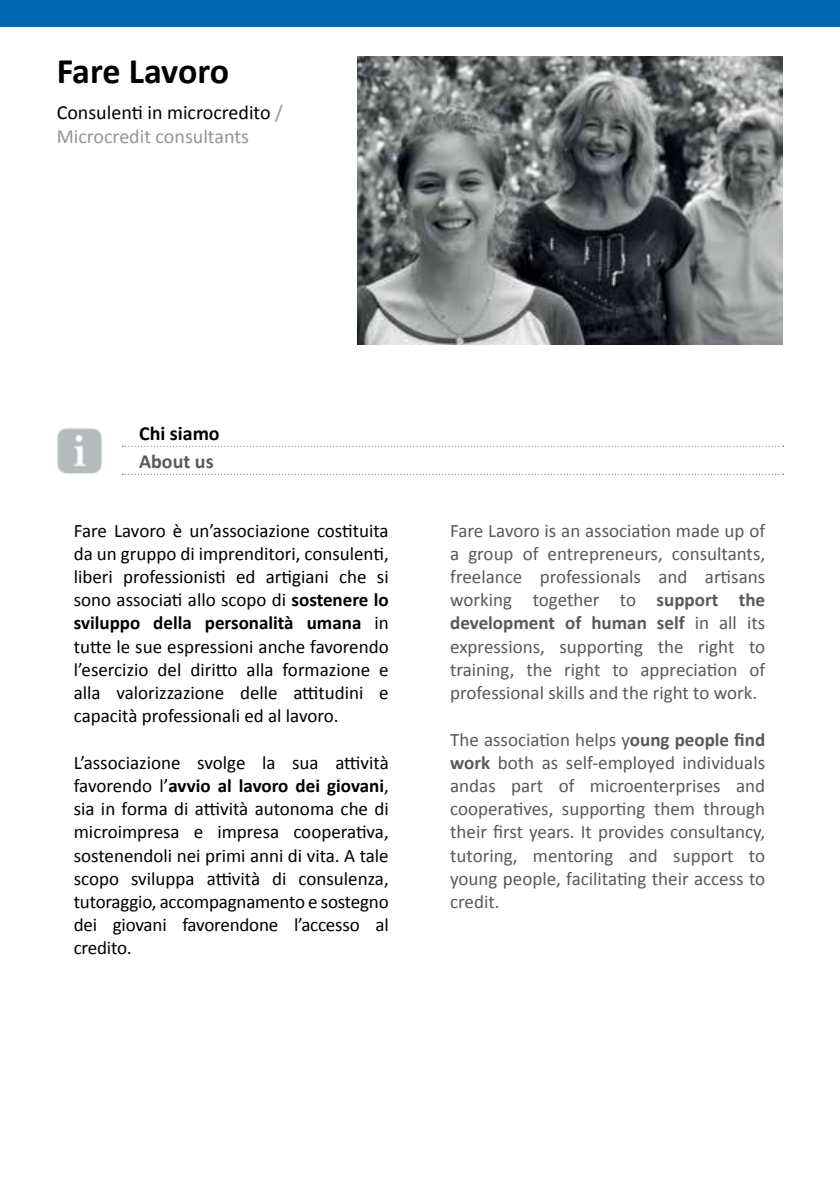
<style>
.page{position:relative;width:840px;height:1191px;background:#fff}
.page>*{position:absolute;margin:0;border:0;box-sizing:border-box;transform-origin:0 0}
.t1{font:700 36px "Calibri";letter-spacing:-.01em;color:#000}
.t2{font:20px/24px "Calibri";color:#000}
.t3{font:700 20px "Calibri";color:#000}
.t4{font:700 20px "Calibri";color:#58595b}
.t5{font:19px/23.2px "Calibri";letter-spacing:-.01em;color:#000;text-align:justify}
.t6{font:19px/23.2px "Calibri";color:#58595b;text-align:justify}
.s1{color:#939598}
.s2{font-weight:700}
</style>
<div class="page">
<div style="left:0;top:0;width:839px;height:26px;background:#0066b3"></div>
<img style="left:57px;top:428px;width:45px;height:46px">
<svg style="left:122px;top:446px;width:661px;height:1px"></svg>
<svg style="left:122px;top:474px;width:661px;height:1px"></svg>
<img style="left:357px;top:56px;width:425px;height:288px">
<h1 class="t1" style="left:57px;top:48px;width:174px">Fare Lavoro</h1>
<p class="t2" style="left:57px;top:100px;width:227px">Consulenti in microcredito <span class="s1">/<br>Microcredit consultants</span></p>
<p class="t3" style="left:139px;top:421px;width:82px">Chi siamo</p>
<p class="t4" style="left:139px;top:449px;width:76px">About us</p>
<p class="t5" style="left:74px;top:519px;width:316px">Fare Lavoro è un’associazione costituita da un gruppo di imprenditori, consulenti, liberi professionisti ed artigiani che si sono associati allo scopo di <span class="s2">sostenere lo sviluppo della personalità umana</span> in tutte le sue espressioni anche favorendo l’esercizio del diritto alla formazione e alla valorizzazione delle attitudini e capacità professionali ed al lavoro.</p>
<p class="t5" style="left:74px;top:751px;width:316px">L’associazione svolge la sua attività favorendo l’<span class="s2">avvio al lavoro dei giovani</span>, sia in forma di attività autonoma che di microimpresa e impresa cooperativa, sostenendoli nei primi anni di vita. A tale scopo sviluppa attività di consulenza, tutoraggio, accompagnamento e sostegno dei giovani favorendone l’accesso al credito.</p>
<p class="t6" style="left:450px;top:519px;width:316px">Fare Lavoro is an association made up of a group of entrepreneurs, consultants, freelance professionals and artisans working together to <span class="s2">support the development of human self</span> in all its expressions, supporting the right to training, the right to appreciation of professional skills and the right to work.</p>
<p class="t6" style="left:450px;top:727px;width:316px">The association helps y<span class="s2">oung people find work</span> both as self-employed individuals andas part of microenterprises and cooperatives, supporting them through their first years. It provides consultancy, tutoring, mentoring and support to young people, facilitating their access to credit.</p>
</div>
